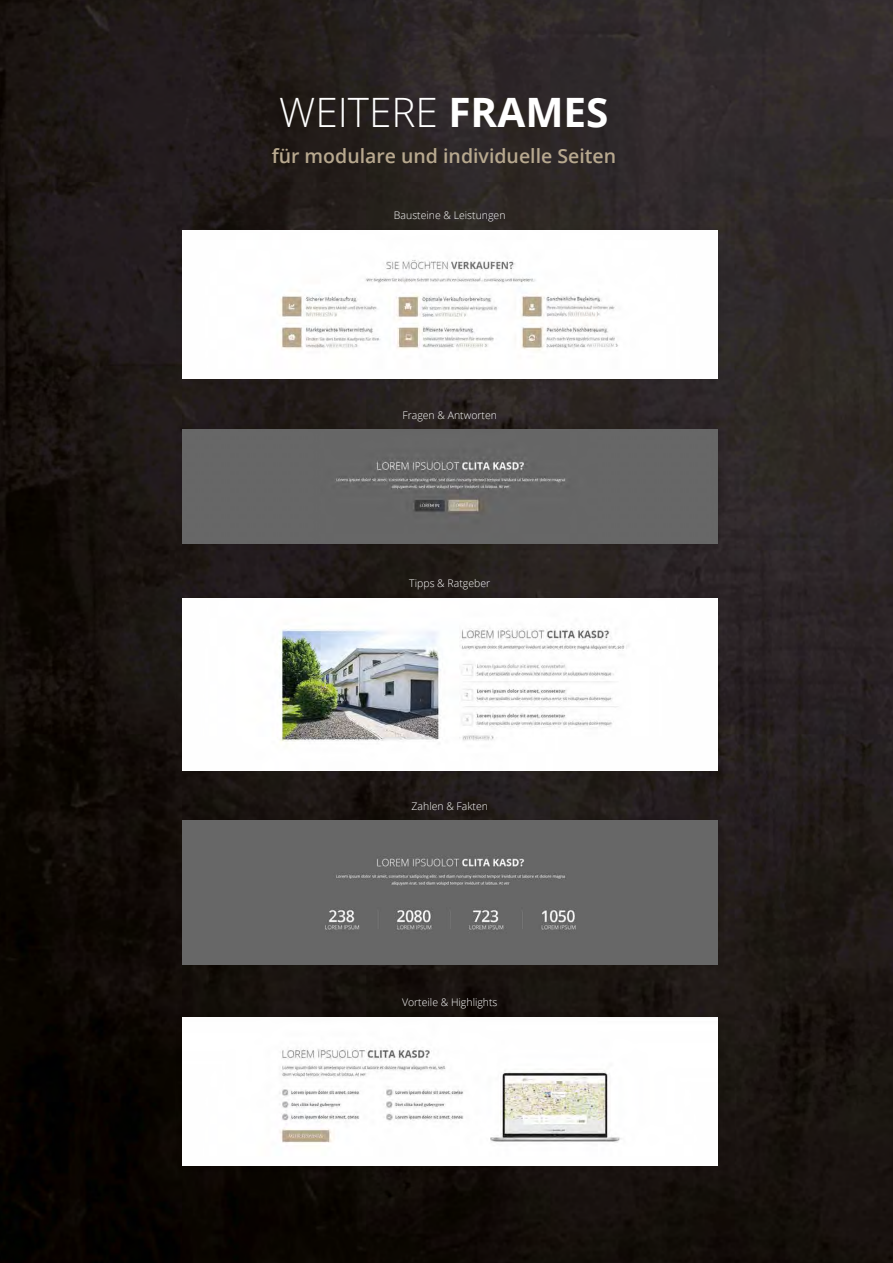
<style>
.page{position:relative;width:893px;height:1263px;background:#fff}
.page>*{position:absolute;margin:0;border:0;box-sizing:border-box;transform-origin:0 0}
.t1{font:300 40.5px "Open Sans";color:#fff}
.t2{font:600 19.5px "Open Sans";color:#b8a98f}
.t3{font:300 10.5px "Open Sans";color:#fff}
.s1{font-weight:700}
</style>
<div class="page">
<img style="left:0;top:0;width:893px;height:1263px">
<div style="left:176px;top:223px;width:549px;height:163px;background:#000;opacity:.11"></div>
<img style="left:183px;top:230px;width:535px;height:148px">
<div style="left:176px;top:423px;width:549px;height:127px;background:#000;opacity:.11"></div>
<div style="left:183px;top:430px;width:535px;height:113px;background:#676767"></div>
<div style="left:176px;top:591px;width:549px;height:187px;background:#000;opacity:.11"></div>
<img style="left:183px;top:599px;width:535px;height:171px">
<div style="left:176px;top:813px;width:549px;height:158px;background:#000;opacity:.11"></div>
<div style="left:183px;top:821px;width:535px;height:143px;background:#676767"></div>
<div style="left:176px;top:1010px;width:549px;height:163px;background:#000;opacity:.11"></div>
<img style="left:183px;top:1017px;width:535px;height:148px">
<h1 class="t1" style="left:279px;top:85px;width:331px">WEITERE <span class="s1">FRAMES</span></h1>
<h2 class="t2" style="left:272px;top:143px;width:346px">für modulare und individuelle Seiten</h2>
<p class="t3" style="left:394px;top:208px;width:113px">Bausteine &amp; Leistungen</p>
<p class="t3" style="left:402px;top:408px;width:96px">Fragen &amp; Antworten</p>
<p class="t3" style="left:409px;top:576px;width:82px">Tipps &amp; Ratgeber</p>
<p class="t3" style="left:411px;top:798px;width:78px">Zahlen &amp; Fakten</p>
<p class="t3" style="left:402px;top:995px;width:97px">Vorteile &amp; Highlights</p>
</div>
